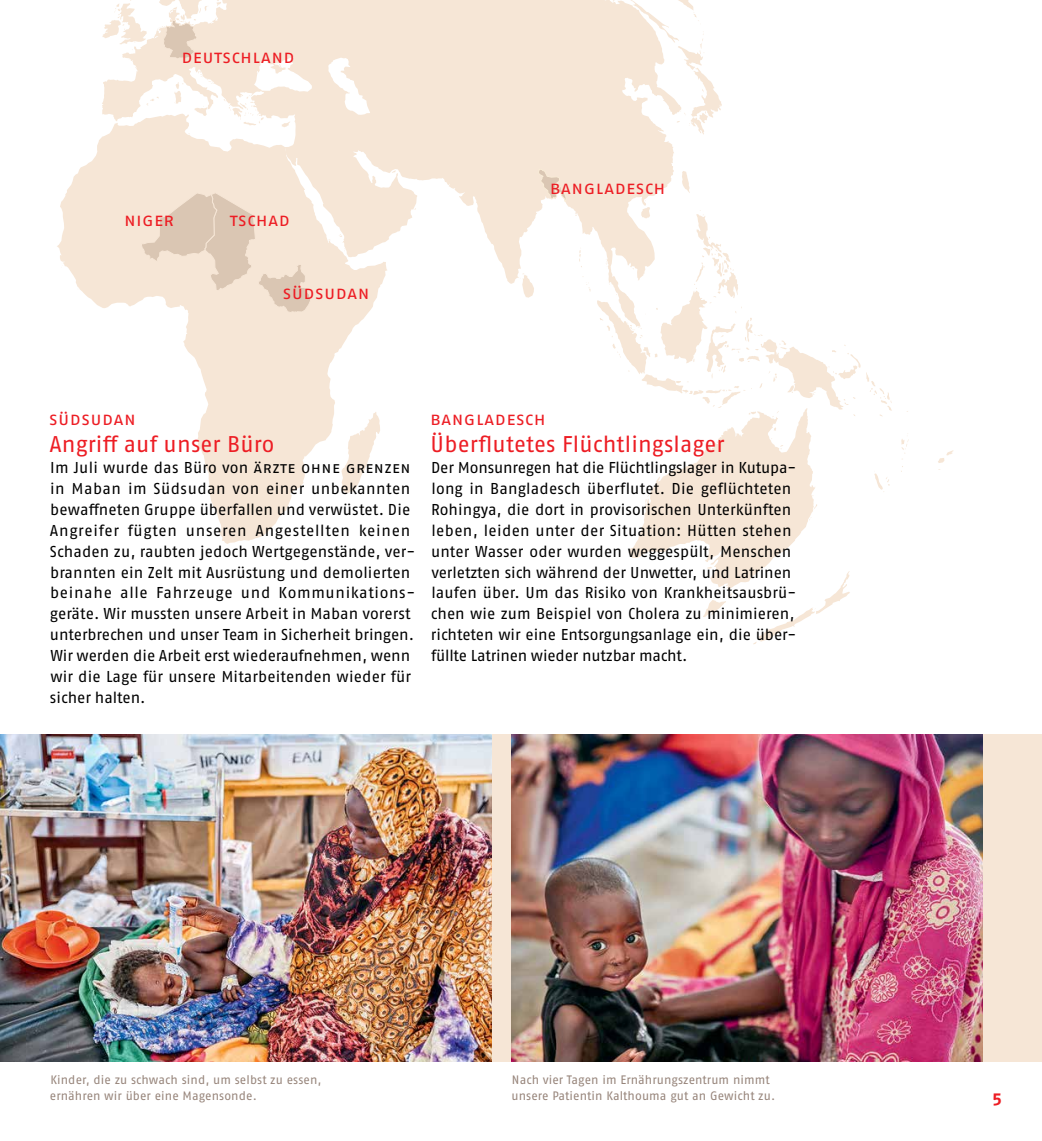
<style>
.page{position:relative;width:1042px;height:1141px;background:#fff}
.page>*{position:absolute;margin:0;border:0;box-sizing:border-box;transform-origin:0 0}
.t1{font:22.75px "Fago OT";letter-spacing:.01em;color:#ed1d24}
.t2{font:18.38px "Fago OT";letter-spacing:.02em;color:#ed1d24}
.t3{font:700 17.5px "Fago OT";color:#ed1d24}
.t4{font:15.75px/21px "Fago OT";letter-spacing:.005em;color:#000}
.t5{font:12.25px/15.8px "Fago OT";letter-spacing:.01em;color:#97857b}
</style>
<div class="page">
<svg style="left:57px;top:137px;width:297px;height:407px"></svg>
<svg style="left:102px;top:0;width:572px;height:327px;fill:#f6e6d6"></svg>
<svg style="left:629px;top:0;width:93px;height:135px"></svg>
<svg style="left:682px;top:171px;width:8px;height:22px"></svg>
<svg style="left:579px;top:248px;width:3px;height:19px"></svg>
<svg style="left:582px;top:276px;width:8px;height:16px"></svg>
<svg style="left:520px;top:273px;width:14px;height:25px"></svg>
<svg style="left:392px;top:170px;width:4px;height:3px"></svg>
<svg style="left:338px;top:234px;width:7px;height:17px"></svg>
<svg style="left:866px;top:372px;width:26px;height:45px"></svg>
<svg style="left:901px;top:439px;width:7px;height:21px"></svg>
<svg style="left:938px;top:450px;width:15px;height:13px"></svg>
<svg style="left:874px;top:473px;width:16px;height:19px"></svg>
<svg style="left:341px;top:412px;width:39px;height:81px"></svg>
<svg style="left:102px;top:0;width:45px;height:44px"></svg>
<svg style="left:198px;top:71px;width:14px;height:13px"></svg>
<svg style="left:597px;top:207px;width:263px;height:437px"></svg>
<svg style="left:195px;top:106px;width:12px;height:10px"></svg>
<svg style="left:157px;top:6px;width:51px;height:53px"></svg>
<svg style="left:140px;top:192px;width:171px;height:121px;background:#ecdbcb"></svg>
<svg style="left:537px;top:169px;width:30px;height:42px"></svg>
<div style="left:0;top:734px;width:1042px;height:328px;background:#f6e6d6"></div>
<img style="left:0;top:734px;width:491px;height:328px">
<img style="left:511px;top:734px;width:471px;height:328px">
<p class="t2" style="left:181px;top:46px;width:115px">D eutschland</p>
<p class="t2" style="left:124px;top:208px;width:52px">niger</p>
<p class="t2" style="left:230px;top:208px;width:61px">Tschad</p>
<p class="t2" style="left:283px;top:282px;width:88px">Südsudan</p>
<p class="t2" style="left:550px;top:177px;width:117px">Bang ladesch</p>
<p class="t2" style="left:49px;top:408px;width:88px">Südsudan</p>
<h1 class="t1" style="left:49px;top:430px;width:226px">Angriff auf unser Büro</h1>
<p class="t4" style="left:50px;top:456px;width:367px">Im Juli wurde das Büro von Ärzte ohne Grenzen in Maban im Südsudan von einer unbekannten bewaffneten Gruppe überfallen und verwüstet. Die Angreifer fügten unseren Angestellten keinen Schaden zu, raubten jedoch Wertgegenstände, ver&shy;brannten ein Zelt mit Ausrüstung und demolierten beinahe alle Fahrzeuge und Kommunikations&shy;geräte. Wir mussten unsere Arbeit in Maban vorerst unterbrechen und unser Team in Sicherheit bringen.<br>Wir werden die Arbeit erst wiederaufnehmen, wenn wir die Lage für unsere Mitarbeitenden wieder für sicher halten.</p>
<p class="t2" style="left:430px;top:408px;width:117px">Bang ladesch</p>
<h1 class="t1" style="left:430px;top:430px;width:295px">Überflutetes Flüchtlingslager</h1>
<p class="t4" style="left:431px;top:456px;width:367px">Der Monsunregen hat die Flüchtlingslager in Kutupa&shy;long in Bangladesch überflutet. Die geflüchteten Rohingya, die dort in provisorischen Unterkünften leben, leiden unter der Situation: Hütten stehen unter Wasser oder wurden weggespült, Menschen verletzten sich während der Unwetter, und Latrinen laufen über. Um das Risiko von Krankheitsausbrü&shy;chen wie zum Beispiel von Cholera zu minimieren, richteten wir eine Entsorgungsanlage ein, die über&shy;füllte Latrinen wieder nutzbar macht.</p>
<p class="t5" style="left:50px;top:1072px;width:273px">Kinder, die zu schwach sind, um selbst zu essen, ernähren wir über eine Magensonde.</p>
<p class="t5" style="left:511px;top:1072px;width:265px">Nach vier Tagen im Ernährungszentrum nimmt unsere Patientin Kalthouma gut an Gewicht zu.</p>
<p class="t3" style="left:992px;top:1089px;width:11px">5</p>
</div>
